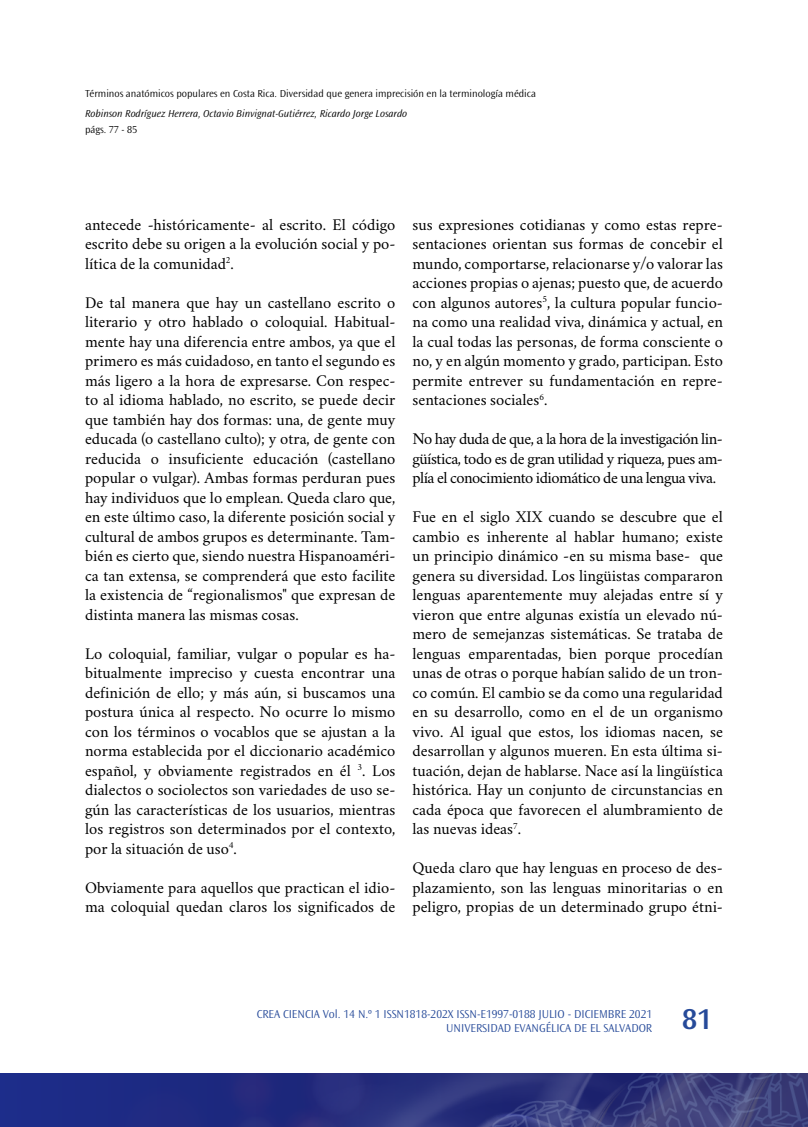
<style>
.page{position:relative;width:808px;height:1127px;background:#fff}
.page>*{position:absolute;margin:0;border:0;box-sizing:border-box;transform-origin:0 0}
.t1{font:600 30px "Ocean Sans Std";color:#264a99}
.t2{font:16.5px/19.5px "Crimson";color:#000;text-align:justify}
.t3{font:300 12px/13.5px "Ocean Sans Std";color:#264a99;text-align:right}
.t4{font:300 10.5px "Ocean Sans Std";color:#000}
.t5{font:italic 300 10.5px "Ocean Sans Std";color:#000}
</style>
<div class="page">
<img style="left:1px;top:1074px;width:807px;height:53px">
<hr style="left:0;top:1074px;width:1px;height:53px;background:#000">
<p class="t4" style="left:85px;top:88px;width:452px">Términos anatómicos populares en Costa Rica. Diversidad que genera imprecisión en la terminología médica</p>
<p class="t5" style="left:85px;top:107px;width:324px">Robinson Rodríguez Herrera, Octavio Binvignat-Gutiérrez, Ricardo Jorge Losardo</p>
<p class="t4" style="left:85px;top:124px;width:54px">págs. 77 - 85</p>
<p class="t2" style="left:85px;top:212px;width:312px">antecede -históricamente- al escrito. El código escrito debe su origen a la evolución social y po&shy;lítica de la comunidad<sup>2</sup>.</p>
<p class="t2" style="left:85px;top:290px;width:312px">De tal manera que hay un castellano escrito o literario y otro hablado o coloquial. Habitual&shy;mente hay una diferencia entre ambos, ya que el primero es más cuidadoso, en tanto el segundo es más ligero a la hora de expresarse. Con respec&shy;to al idioma hablado, no escrito, se puede decir que también hay dos formas: una, de gente muy educada (o castellano culto); y otra, de gente con reducida o insuficiente educación (castellano popular o vulgar). Ambas formas perduran pues hay individuos que lo emplean. Queda claro que, en este último caso, la diferente posición social y cultural de ambos grupos es determinante. Tam&shy;bién es cierto que, siendo nuestra Hispanoaméri&shy;ca tan extensa, se comprenderá que esto facilite la existencia de “regionalismos" que expresan de distinta manera las mismas cosas.</p>
<p class="t2" style="left:85px;top:641px;width:312px">Lo coloquial, familiar, vulgar o popular es ha&shy;bitualmente impreciso y cuesta encontrar una definición de ello; y más aún, si buscamos una postura única al respecto. No ocurre lo mismo con los términos o vocablos que se ajustan a la norma establecida por el diccionario académico español, y obviamente registrados en él <sup>3</sup>. Los dialectos o sociolectos son variedades de uso se&shy;gún las características de los usuarios, mientras los registros son determinados por el contexto, por la situación de uso<sup>4</sup>.</p>
<p class="t2" style="left:85px;top:875px;width:312px">Obviamente para aquellos que practican el idio&shy;ma coloquial quedan claros los significados de</p>
<p class="t2" style="left:412px;top:212px;width:312px">sus expresiones cotidianas y como estas repre&shy;sentaciones orientan sus formas de concebir el mundo, comportarse, relacionarse y/o valorar las acciones propias o ajenas; puesto que, de acuerdo con algunos autores<sup>5</sup>, la cultura popular funcio&shy;na como una realidad viva, dinámica y actual, en la cual todas las personas, de forma consciente o no, y en algún momento y grado, participan. Esto permite entrever su fundamentación en repre&shy;sentaciones sociales<sup>6</sup>.</p>
<p class="t2" style="left:412px;top:427px;width:312px">No hay duda de que, a la hora de la investigación lin&shy;güística, todo es de gran utilidad y riqueza, pues am&shy;plía el conocimiento idiomático de una lengua viva.</p>
<p class="t2" style="left:412px;top:505px;width:312px">Fue en el siglo XIX cuando se descubre que el cambio es inherente al hablar humano; existe un principio dinámico -en su misma base- que genera su diversidad. Los lingüistas compararon lenguas aparentemente muy alejadas entre sí y vieron que entre algunas existía un elevado nú&shy;mero de semejanzas sistemáticas. Se trataba de lenguas emparentadas, bien porque procedían unas de otras o porque habían salido de un tron&shy;co común. El cambio se da como una regularidad en su desarrollo, como en el de un organismo vivo. Al igual que estos, los idiomas nacen, se desarrollan y algunos mueren. En esta última si&shy;tuación, dejan de hablarse. Nace así la lingüística histórica. Hay un conjunto de circunstancias en cada época que favorecen el alumbramiento de las nuevas ideas<sup>7</sup>.</p>
<p class="t2" style="left:412px;top:856px;width:312px">Queda claro que hay lenguas en proceso de des&shy;plazamiento, son las lenguas minoritarias o en peligro, propias de un determinado grupo étni-</p>
<p class="t3" style="left:257px;top:1008px;width:397px">CREA CIENCIA Vol. 14 N.º 1 ISSN1818-202X ISSN-E1997-0188 JULIO - DICIEMBRE 2021<br>UNIVERSIDAD EVANGÉLICA DE EL SALVADOR</p>
<h1 class="t1" style="left:682px;top:1002px;width:32px">81</h1>
</div>
